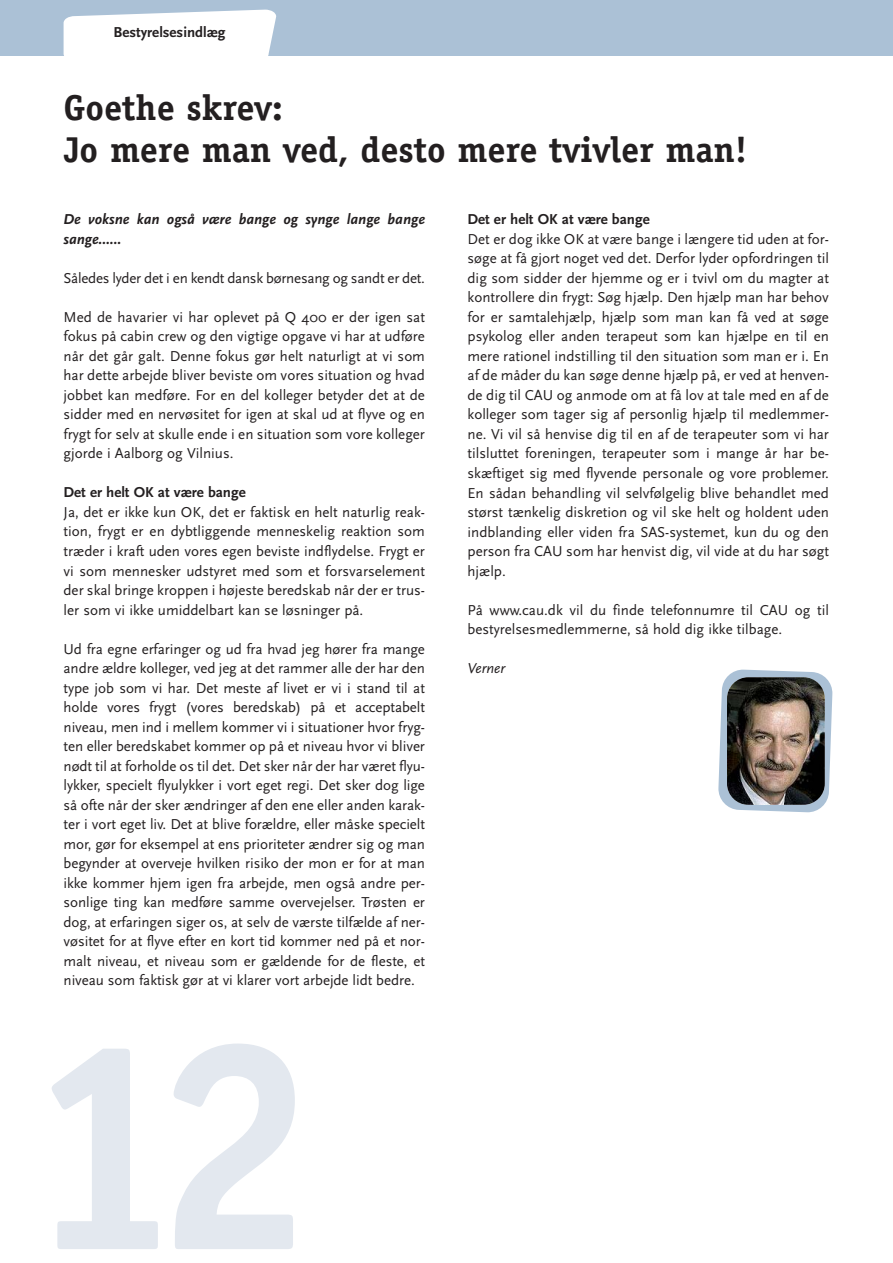
<style>
.page{position:relative;width:893px;height:1263px;background:#fff}
.page>*{position:absolute;margin:0;border:0;box-sizing:border-box;transform-origin:0 0}
.t1{font:700 300px "Officina Serif";color:#e3e8ef}
.t2{font:700 36px/42px "Officina Serif";color:#231f20}
.t3{font:15px/19.5px "Scala Sans";color:#231f20;text-align:justify}
.t4{font:700 15px "Scala Sans";color:#231f20}
.t5{font:italic 700 15px/19.5px "Scala Sans";color:#231f20}
.t6{font:italic 15px "Scala Sans";color:#231f20}
</style>
<div class="page">
<div style="left:0;top:1px;width:893px;height:55px;background:#abc1d6"></div>
<svg style="left:64px;top:10px;width:212px;height:46px;background:#f8fafb"></svg>
<svg style="left:718px;top:669px;width:115px;height:144px"></svg>
<img style="left:727px;top:677px;width:98px;height:128px;border-radius:21px">
<p class="t4" style="left:114px;top:26px;width:113px">Bestyrelsesindlæg</p>
<h2 class="t2" style="left:64px;top:90px;width:685px">Goethe skrev:<br>Jo mere man ved, desto mere tvivler man!</h2>
<p class="t5" style="left:64px;top:211px;width:363px">De voksne kan også være bange og synge lange bange sange……</p>
<p class="t3" style="left:64px;top:270px;width:363px">Således lyder det i en kendt dansk børnesang og sandt er det.</p>
<p class="t3" style="left:64px;top:309px;width:363px">Med de havarier vi har oplevet på Q 400 er der igen sat fokus på cabin crew og den vigtige opgave vi har at udføre når det går galt. Denne fokus gør helt naturligt at vi som har dette arbejde bliver beviste om vores situation og hvad jobbet kan medføre. For en del kolleger betyder det at de sidder med en nervøsitet for igen at skal ud at flyve og en frygt for selv at skulle ende i en situation som vore kolleger gjorde i Aalborg og Vilnius.</p>
<p class="t4" style="left:64px;top:487px;width:184px">Det er helt OK at være bange</p>
<p class="t3" style="left:64px;top:504px;width:363px">Ja, det er ikke kun OK, det er faktisk en helt naturlig reak&shy;tion, frygt er en dybtliggende menneskelig reaktion som træder i kraft uden vores egen beviste indflydelse. Frygt er vi som mennesker udstyret med som et forsvarselement der skal bringe kroppen i højeste beredskab når der er trus&shy;ler som vi ikke umiddelbart kan se løsninger på.</p>
<p class="t3" style="left:64px;top:640px;width:363px">Ud fra egne erfaringer og ud fra hvad jeg hører fra mange andre ældre kolleger, ved jeg at det rammer alle der har den type job som vi har. Det meste af livet er vi i stand til at holde vores frygt (vores beredskab) på et acceptabelt niveau, men ind i mellem kommer vi i situationer hvor fryg&shy;ten eller beredskabet kommer op på et niveau hvor vi bliver nødt til at forholde os til det. Det sker når der har været flyu&shy;lykker, specielt flyulykker i vort eget regi. Det sker dog lige så ofte når der sker ændringer af den ene eller anden karak&shy;ter i vort eget liv. Det at blive forældre, eller måske specielt mor, gør for eksempel at ens prioriteter ændrer sig og man begynder at overveje hvilken risiko der mon er for at man ikke kommer hjem igen fra arbejde, men også andre per&shy;sonlige ting kan medføre samme overvejelser. Trøsten er dog, at erfaringen siger os, at selv de værste tilfælde af ner&shy;vøsitet for at flyve efter en kort tid kommer ned på et nor&shy;malt niveau, et niveau som er gældende for de fleste, et niveau som faktisk gør at vi klarer vort arbejde lidt bedre.</p>
<h1 class="t1" style="left:21px;top:1034px;width:298px">12</h1>
<p class="t4" style="left:468px;top:214px;width:184px">Det er helt OK at være bange</p>
<p class="t3" style="left:468px;top:231px;width:363px">Det er dog ikke OK at være bange i længere tid uden at for&shy;søge at få gjort noget ved det. Derfor lyder opfordringen til dig som sidder der hjemme og er i tvivl om du magter at kontrollere din frygt: Søg hjælp. Den hjælp man har behov for er samtalehjælp, hjælp som man kan få ved at søge psykolog eller anden terapeut som kan hjælpe en til en mere rationel indstilling til den situation som man er i. En af de måder du kan søge denne hjælp på, er ved at henven&shy;de dig til CAU og anmode om at få lov at tale med en af de kolleger som tager sig af personlig hjælp til medlemmer&shy;ne. Vi vil så henvise dig til en af de terapeuter som vi har tilsluttet foreningen, terapeuter som i mange år har be&shy;skæftiget sig med flyvende personale og vore problemer.<br>En sådan behandling vil selvfølgelig blive behandlet med størst tænkelig diskretion og vil ske helt og holdent uden indblanding eller viden fra SAS-systemet, kun du og den person fra CAU som har henvist dig, vil vide at du har søgt hjælp.</p>
<p class="t3" style="left:468px;top:601px;width:363px">På www.cau.dk vil du finde telefonnumre til CAU og til bestyrelsesmedlemmerne, så hold dig ikke tilbage.</p>
<p class="t6" style="left:468px;top:662px;width:39px">Verner</p>
</div>
